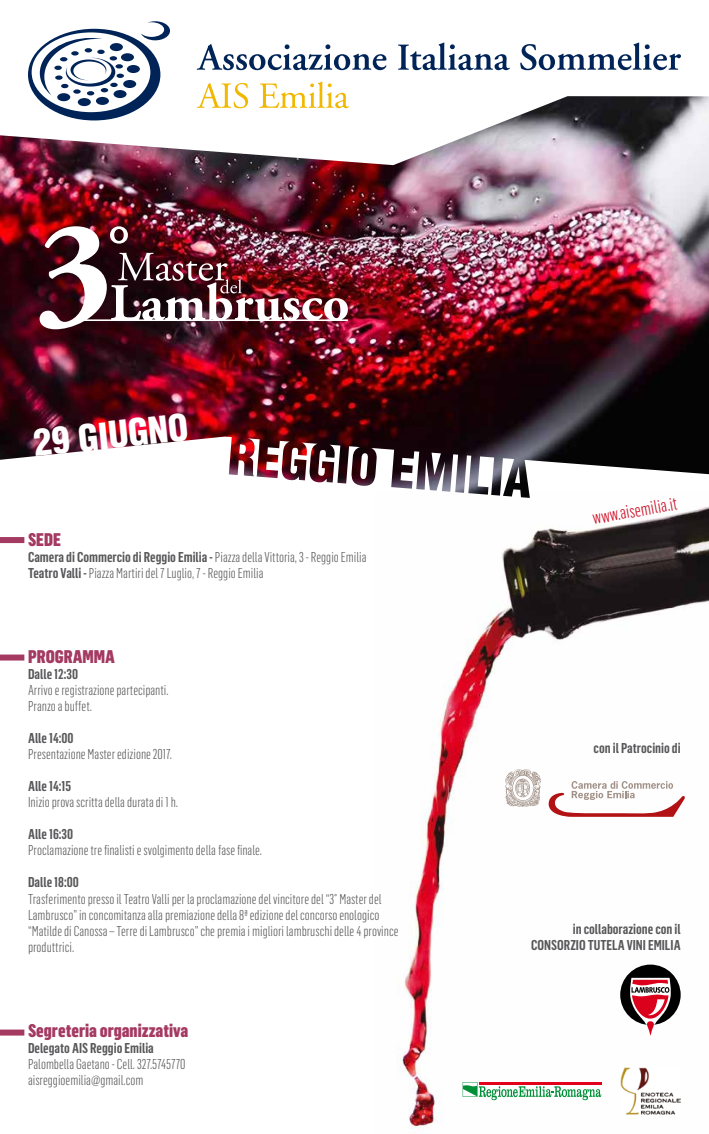
<style>
.page{position:relative;width:709px;height:1134px;background:#fff}
.page>*{position:absolute;margin:0;border:0;box-sizing:border-box;transform-origin:0 0}
.t1{font:900 condensed 36px "Helvetica";color:#fff}
.t2{font:900 18px "Flama Condensed";color:#a43961}
.t3{font:300 18px "Flama Condensed";color:#cd071e}
.t4{font:300 14px/16px "Flama Condensed";color:#58585a}
.t5{font:600 14px/16px "Flama Condensed";color:#58585a;text-align:right}
.s1{font-weight:600}
</style>
<div class="page">
<img style="left:398px;top:506px;width:311px;height:628px">
<img style="left:0;top:96px;width:709px;height:402px">
<div style="left:0;top:537px;width:24px;height:6px;background:#a43961"></div>
<div style="left:0;top:654px;width:24px;height:6px;background:#a43961"></div>
<div style="left:0;top:1029px;width:24px;height:6px;background:#a43961"></div>
<svg style="left:197px;top:44px;width:189px;height:26px"></svg>
<svg style="left:398px;top:43px;width:112px;height:27px"></svg>
<svg style="left:520px;top:43px;width:161px;height:27px"></svg>
<svg style="left:197px;top:83px;width:51px;height:25px"></svg>
<svg style="left:259px;top:82px;width:90px;height:26px"></svg>
<svg style="left:28px;top:21px;width:142px;height:99px"></svg>
<div style="left:620px;top:964px;width:60px;height:61px;background:#000;border-radius:50%"></div>
<svg style="left:629px;top:978px;width:43px;height:58px"></svg>
<svg style="left:462px;top:1082px;width:139px;height:18px"></svg>
<img style="left:620px;top:1066px;width:60px;height:49px">
<svg style="left:548px;top:781px;width:137px;height:36px"></svg>
<img style="left:506px;top:770px;width:34px;height:37px">
<img style="left:40px;top:226px;width:308px;height:103px">
<h1 class="t1" style="left:31px;top:420px;width:157px;rotate:-6deg">29 GIUGNO</h1>
<p class="t2" style="left:28px;top:528px;width:35px">SEDE</p>
<p class="t4" style="left:28px;top:548px;width:340px"><span class="s1">Camera di Commercio di Reggio Emilia -</span> Piazza della Vittoria, 3 - Reggio Emilia<br><span class="s1">Teatro Valli -</span> Piazza Martiri del 7 Luglio, 7 - Reggio Emilia</p>
<p class="t2" style="left:28px;top:645px;width:89px">PROGRAMMA</p>
<p class="t5" style="left:28px;top:666px;width:52px">Dalle 12:30</p>
<p class="t4" style="left:28px;top:682px;width:142px">Arrivo e registrazione partecipanti.<br>Pranzo a buffet.</p>
<p class="t5" style="left:28px;top:730px;width:47px">Alle 14:00</p>
<p class="t4" style="left:28px;top:746px;width:145px">Presentazione Master edizione 2017.</p>
<p class="t5" style="left:28px;top:778px;width:45px">Alle 14:15</p>
<p class="t4" style="left:28px;top:794px;width:152px">Inizio prova scritta della durata di 1 h.</p>
<p class="t5" style="left:28px;top:826px;width:47px">Alle 16:30</p>
<p class="t4" style="left:28px;top:842px;width:236px">Proclamazione tre finalisti e svolgimento della fase finale.</p>
<p class="t5" style="left:28px;top:874px;width:52px">Dalle 18:00</p>
<p class="t4" style="left:28px;top:890px;width:372px">Trasferimento presso il Teatro Valli per la proclamazione del vincitore del “3° Master del Lambrusco” in concomitanza alla premiazione della 8ª edizione del concorso enologico “Matilde di Canossa – Terre di Lambrusco” che premia i migliori lambruschi delle 4 province produttrici.</p>
<p class="t2" style="left:28px;top:1019px;width:162px">Segreteria organizzativa</p>
<p class="t5" style="left:28px;top:1040px;width:127px">Delegato AIS Reggio Emilia</p>
<p class="t4" style="left:28px;top:1056px;width:159px">Palombella Gaetano - Cell. 327.5745770 aisreggioemilia@gmail.com</p>
<p class="t3" style="left:591px;top:507px;width:87px;rotate:-10deg">www.aisemilia.it</p>
<p class="t5" style="left:593px;top:739px;width:88px">con il Patrocinio di</p>
<p class="t5" style="left:531px;top:920px;width:151px">in collaborazione con il<br>CONSORZIO TUTELA VINI EMILIA</p>
</div>
